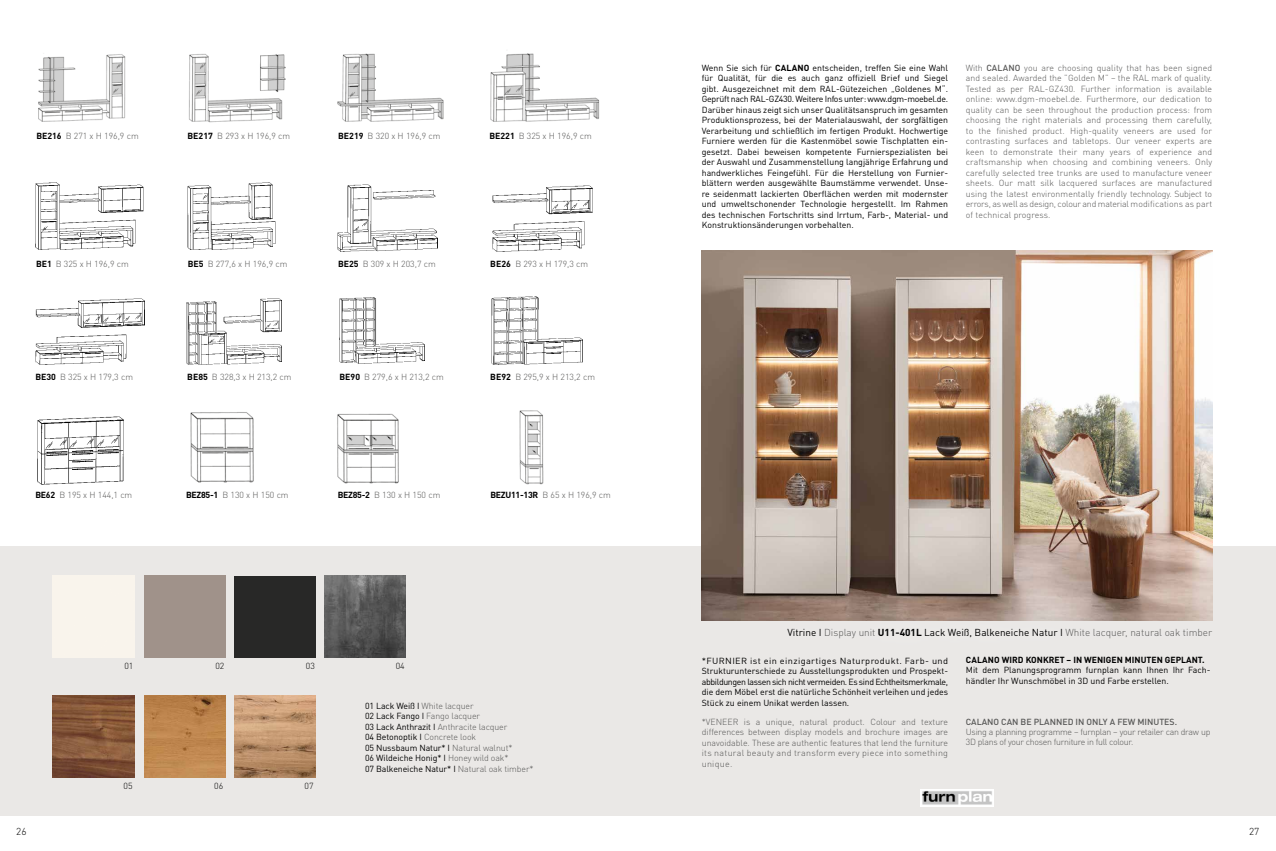
<style>
.page{position:relative;width:1276px;height:851px;background:#fff}
.page>*{position:absolute;margin:0;border:0;box-sizing:border-box;transform-origin:0 0}
.t1{font:300 10px "DIN Pro";color:#575756}
.t2{font:300 10px "DIN Pro";color:#000}
.t3{font:300 8.75px/10.5px "DIN Pro";color:#575756;text-align:justify}
.t4{font:8.75px/10.5px "DIN Pro";color:#000}
.t5{font:8.75px/10.5px "DIN Pro";color:#000;text-align:justify;scale:1.05 1}
.t6{font:300 8.75px/10.2px "DIN Pro";letter-spacing:-.03em;color:#575756}
.t7{font:700 8.75px "DIN Pro";color:#000}
.t8{font:500 8.75px "DIN Pro";color:#575756}
.t9{font:300 8.75px "DIN Pro";color:#000}
.s1{font-weight:700;color:#000}
.s2{font-weight:300;color:#575756}
.s3{font-weight:700}
.s4{font-weight:500}
.s5{font-weight:400;color:#000}
</style>
<div class="page">
<div style="left:0;top:546px;width:1276px;height:269px;background:#eae8e6"></div>
<div style="left:53px;top:575px;width:81px;height:82px;background:#f9f4ec"></div>
<img style="left:324px;top:575px;width:82px;height:82px">
<div style="left:234px;top:575px;width:82px;height:82px;background:#282827"></div>
<img style="left:53px;top:695px;width:81px;height:82px">
<img style="left:144px;top:695px;width:81px;height:82px">
<img style="left:36px;top:182px;width:108px;height:68px">
<img style="left:188px;top:182px;width:87px;height:68px">
<img style="left:337px;top:184px;width:100px;height:67px">
<img style="left:492px;top:185px;width:100px;height:66px">
<img style="left:35px;top:298px;width:110px;height:66px">
<img style="left:186px;top:298px;width:95px;height:66px">
<img style="left:340px;top:297px;width:84px;height:66px">
<img style="left:491px;top:297px;width:91px;height:67px">
<img style="left:37px;top:416px;width:86px;height:68px">
<img style="left:234px;top:695px;width:81px;height:81px">
<img style="left:920px;top:789px;width:73px;height:17px">
<img style="left:190px;top:412px;width:64px;height:71px">
<img style="left:337px;top:413px;width:62px;height:71px">
<img style="left:519px;top:410px;width:25px;height:74px">
<img style="left:38px;top:54px;width:88px;height:68px">
<img style="left:189px;top:54px;width:97px;height:69px">
<img style="left:490px;top:53px;width:110px;height:69px">
<img style="left:337px;top:53px;width:107px;height:69px">
<img style="left:702px;top:250px;width:510px;height:370px">
<div style="left:770px;top:609px;width:457px;height:46px;background:#fff;opacity:.75"></div>
<p class="t3" style="left:36px;top:130px;width:104px"><span class="s1">BE216</span> B 271 x H 196,9 cm</p>
<p class="t3" style="left:187px;top:130px;width:104px"><span class="s1">BE217</span> B 293 x H 196,9 cm</p>
<p class="t3" style="left:338px;top:130px;width:104px"><span class="s1">BE219</span> B 320 x H 196,9 cm</p>
<p class="t3" style="left:489px;top:130px;width:104px"><span class="s1">BE221</span> B 325 x H 196,9 cm</p>
<p class="t3" style="left:36px;top:258px;width:94px"><span class="s1">BE1</span> B 325 x H 196,9 cm</p>
<p class="t3" style="left:188px;top:258px;width:101px"><span class="s1">BE5</span> B 277,6 x H 196,9 cm</p>
<p class="t3" style="left:338px;top:257px;width:99px"><span class="s1">BE25</span> B 309 x H 203,7 cm</p>
<p class="t3" style="left:490px;top:258px;width:99px"><span class="s1">BE26</span> B 293 x H 179,3 cm</p>
<p class="t3" style="left:35px;top:370px;width:99px"><span class="s1">BE30</span> B 325 x H 179,3 cm</p>
<p class="t3" style="left:187px;top:370px;width:106px"><span class="s1">BE85</span> B 328,3 x H 213,2 cm</p>
<p class="t3" style="left:339px;top:370px;width:106px"><span class="s1">BE90</span> B 279,6 x H 213,2 cm</p>
<p class="t3" style="left:490px;top:370px;width:106px"><span class="s1">BE92</span> B 295,9 x H 213,2 cm</p>
<p class="t3" style="left:35px;top:489px;width:98px"><span class="s1">BE62</span> B 195 x H 144,1 cm</p>
<p class="t3" style="left:186px;top:489px;width:104px"><span class="s1">BEZ85-1</span> B 130 x H 150 cm</p>
<p class="t3" style="left:338px;top:489px;width:104px"><span class="s1">BEZ85-2</span> B 130 x H 150 cm</p>
<p class="t3" style="left:490px;top:489px;width:122px"><span class="s1">BEZU11-13R</span> B 65 x H 196,9 cm</p>
<p class="t9" style="left:124px;top:658px;width:10px">01</p>
<p class="t9" style="left:215px;top:658px;width:10px">02</p>
<p class="t9" style="left:306px;top:658px;width:10px">03</p>
<p class="t9" style="left:396px;top:659px;width:10px">04</p>
<p class="t9" style="left:123px;top:779px;width:10px">05</p>
<p class="t9" style="left:214px;top:779px;width:10px">06</p>
<p class="t9" style="left:305px;top:779px;width:10px">07</p>
<p class="t4" style="left:365px;top:699px;width:170px">01 Lack Weiß I <span class="s2">White lacquer<br></span>02 Lack Fango I <span class="s2">Fango lacquer<br></span>03 Lack Anthrazit I <span class="s2">Anthracite lacquer<br></span>04 Betonoptik I <span class="s2">Concrete look<br></span>05 Nussbaum Natur* I <span class="s2">Natural walnut*<br></span>06 Wildeiche Honig* I <span class="s2">Honey wild oak*<br></span>07 Balkeneiche Natur* I <span class="s2">Natural oak timber*</span></p>
<p class="t4" style="left:702px;top:62px;width:248px;text-align:justify">Wenn Sie sich für <span class="s3">CALANO</span> entscheiden, treffen Sie eine Wahl für Qualität, für die es auch ganz offiziell Brief und Siegel gibt. Ausgezeichnet mit dem RAL-Gütezeichen „Goldenes M“.<br>Geprüft nach RAL-GZ430. Weitere Infos unter: www.dgm-moebel.de.<br>Darüber hinaus zeigt sich unser Qualitätsanspruch im gesamten Produktionsprozess, bei der Materialauswahl, der sorgfältigen Verarbeitung und schließlich im fertigen Produkt. Hochwertige Furniere werden für die Kastenmöbel sowie Tischplatten ein&shy;gesetzt. Dabei beweisen kompetente Furnierspezialisten bei der Auswahl und Zusammenstellung langjährige Erfahrung und handwerkliches Feingefühl. Für die Herstellung von Furnier&shy;blättern werden ausgewählte Baumstämme verwendet. Unse&shy;re seidenmatt lackierten Oberflächen werden mit modernster und umweltschonender Technologie hergestellt. Im Rahmen des technischen Fortschritts sind Irrtum, Farb-, Material- und Konstruktionsänderungen vorbehalten.</p>
<p class="t3" style="left:966px;top:61px;width:248px">With <span class="s4">CALANO</span> you are choosing quality that has been signed and sealed. Awarded the ”Golden M” – the RAL mark of quality.<br>Tested as per RAL-GZ430. Further information is available online: www.dgm-moebel.de. Furthermore, our dedication to quality can be seen throughout the production process: from choosing the right materials and processing them carefully, to the finished product. High-quality veneers are used for contrasting surfaces and tabletops. Our veneer experts are keen to demonstrate their many years of experience and craftsmanship when choosing and combining veneers. Only carefully selected tree trunks are used to manufacture veneer sheets. Our matt silk lacquered surfaces are manufactured using the latest environmentally friendly technology. Subject to errors, as well as design, colour and material modifications as part of technical progress.</p>
<p class="t1" style="left:787px;top:624px;width:426px"><span class="s5">Vitrine I</span> Display unit <span class="s1">U11-401L</span> <span class="s5">Lack Weiß, Balkeneiche Natur I</span> White lacquer, natural oak timber</p>
<p class="t5" style="left:702px;top:655px;width:236px">*FURNIER ist ein einzigartiges Naturprodukt. Farb- und Strukturunterschiede zu Ausstellungsprodukten und Prospekt&shy;abbildungen lassen sich nicht vermeiden. Es sind Echtheitsmerkmale, die dem Möbel erst die natürliche Schönheit verleihen und jedes Stück zu einem Unikat werden lassen.</p>
<p class="t3" style="left:702px;top:715px;width:248px">*VENEER is a unique, natural product. Colour and texture differences between display models and brochure images are unavoidable. These are authentic features that lend the furniture its natural beauty and transform every piece into something unique.</p>
<p class="t7" style="left:966px;top:652px;width:240px">CALANO WIRD KONKRET – IN WENIGEN MINUTEN GEPLANT.</p>
<p class="t4" style="left:966px;top:664px;width:246px">Mit dem Planungsprogramm furnplan kann Ihnen Ihr Fach&shy;händler Ihr Wunschmöbel in 3D und Farbe erstellen.</p>
<p class="t8" style="left:966px;top:714px;width:213px">CALANO CAN BE PLANNED IN ONLY A FEW MINUTES.</p>
<p class="t6" style="left:966px;top:725px;width:246px">Using a planning programme – furnplan – your retailer can draw up<br>3D plans of your chosen furniture in full colour.</p>
<p class="t2" style="left:16px;top:823px;width:12px">26</p>
<p class="t2" style="left:1249px;top:823px;width:12px">27</p>
</div>
